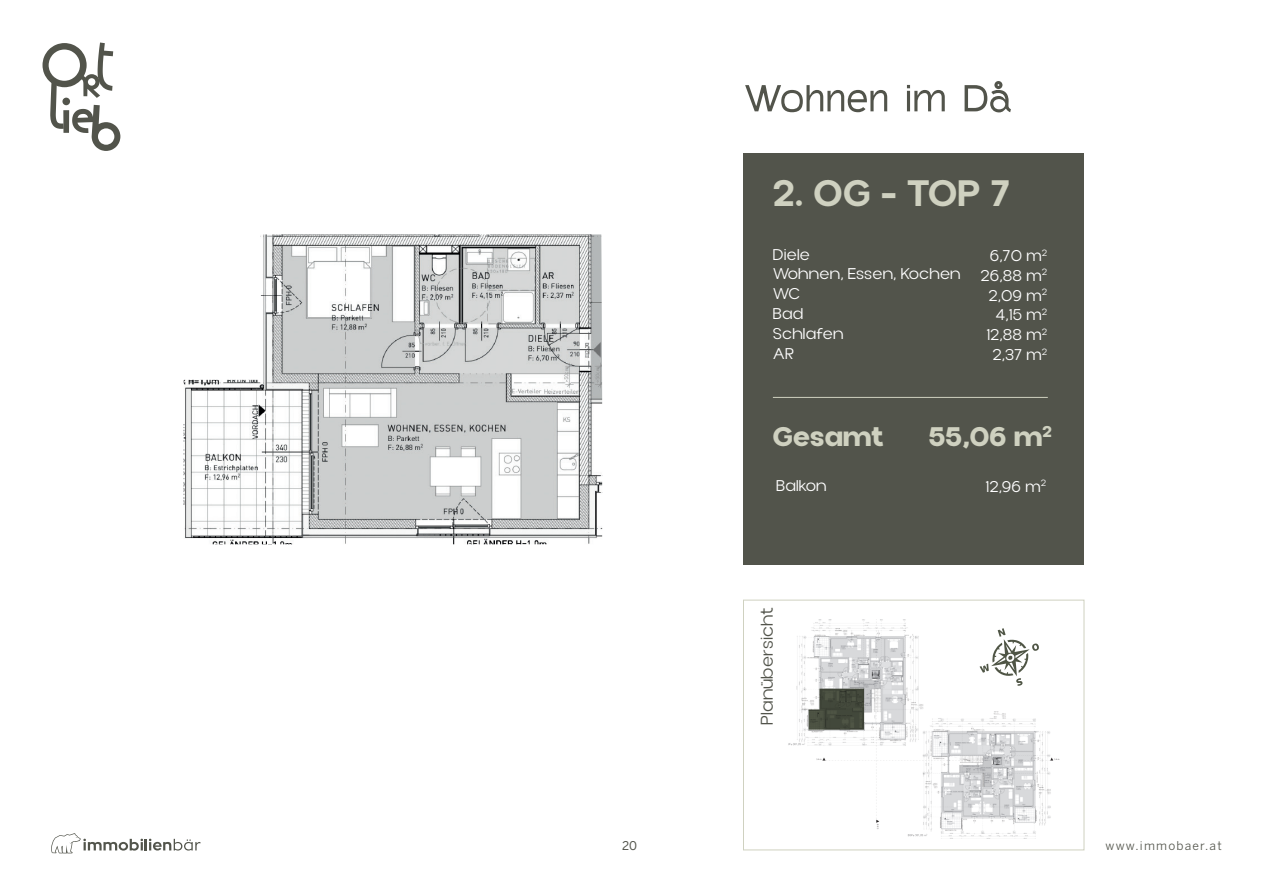
<style>
.page{position:relative;width:1263px;height:893px;background:#fff}
.page>*{position:absolute;margin:0;border:0;box-sizing:border-box;transform-origin:0 0}
.t1{font:600 39px "Aloevera Display";color:#cfd1c0}
.t2{font:700 28.5px "Aloevera Display";letter-spacing:.01em;color:#cfd1c0}
.t3{font:300 18px "Aloevera Display";letter-spacing:.01em;color:#52544b}
.t4{font:300 16.5px/19.8px "Aloevera Display";letter-spacing:.01em;color:#fff}
.t5{font:12px "Benton Sans";letter-spacing:.1em;color:#52544b}
.t6{font:12px "Benton Sans";color:#52544b}
</style>
<div class="page">
<svg style="left:51px;top:833px;width:149px;height:20px"></svg>
<div style="left:743px;top:600px;width:341px;height:250px;border:1px solid #cfd1c0"></div>
<div style="left:744px;top:154px;width:340px;height:411px;background:#52544b"></div>
<svg style="left:43px;top:43px;width:77px;height:108px"></svg>
<hr style="left:773px;top:397px;width:275px;height:1px;background:#cfd1c0">
<svg style="left:745px;top:85px;width:142px;height:27px"></svg>
<svg style="left:907px;top:85px;width:38px;height:26px"></svg>
<svg style="left:964px;top:81px;width:47px;height:31px"></svg>
<img style="left:788px;top:620px;width:272px;height:219px">
<img style="left:184px;top:234px;width:418px;height:310px">
<svg style="left:809px;top:689px;width:55px;height:41px;background:#555a4e"></svg>
<h1 class="t1" style="left:773px;top:171px;width:239px">2. OG - TOP 7</h1>
<p class="t4" style="left:773px;top:245px;width:189px">Diele<br>Wohnen, Essen, Kochen<br>WC<br>Bad<br>Schlafen<br>AR</p>
<p class="t4" style="left:980px;top:246px;width:68px;text-align:right">6,70 m<sup>2<br></sup>26,88 m<sup>2<br></sup>2,09 m<sup>2<br></sup>4,15 m<sup>2<br></sup>12,88 m<sup>2<br></sup>2,37 m<sup>2</sup></p>
<h2 class="t2" style="left:773px;top:420px;width:113px">Gesamt</h2>
<h2 class="t2" style="left:929px;top:420px;width:125px">55,06 m<sup>2</sup></h2>
<p class="t4" style="left:776px;top:475px;width:52px">Balkon</p>
<p class="t4" style="left:985px;top:476px;width:62px">12,96 m<sup>2</sup></p>
<p class="t3" style="left:757px;top:725px;width:120px;rotate:-90deg">Planübersicht</p>
<p class="t6" style="left:622px;top:839px;width:16px">20</p>
<p class="t5" style="left:1106px;top:839px;width:118px">www.immobaer.at</p>
</div>
